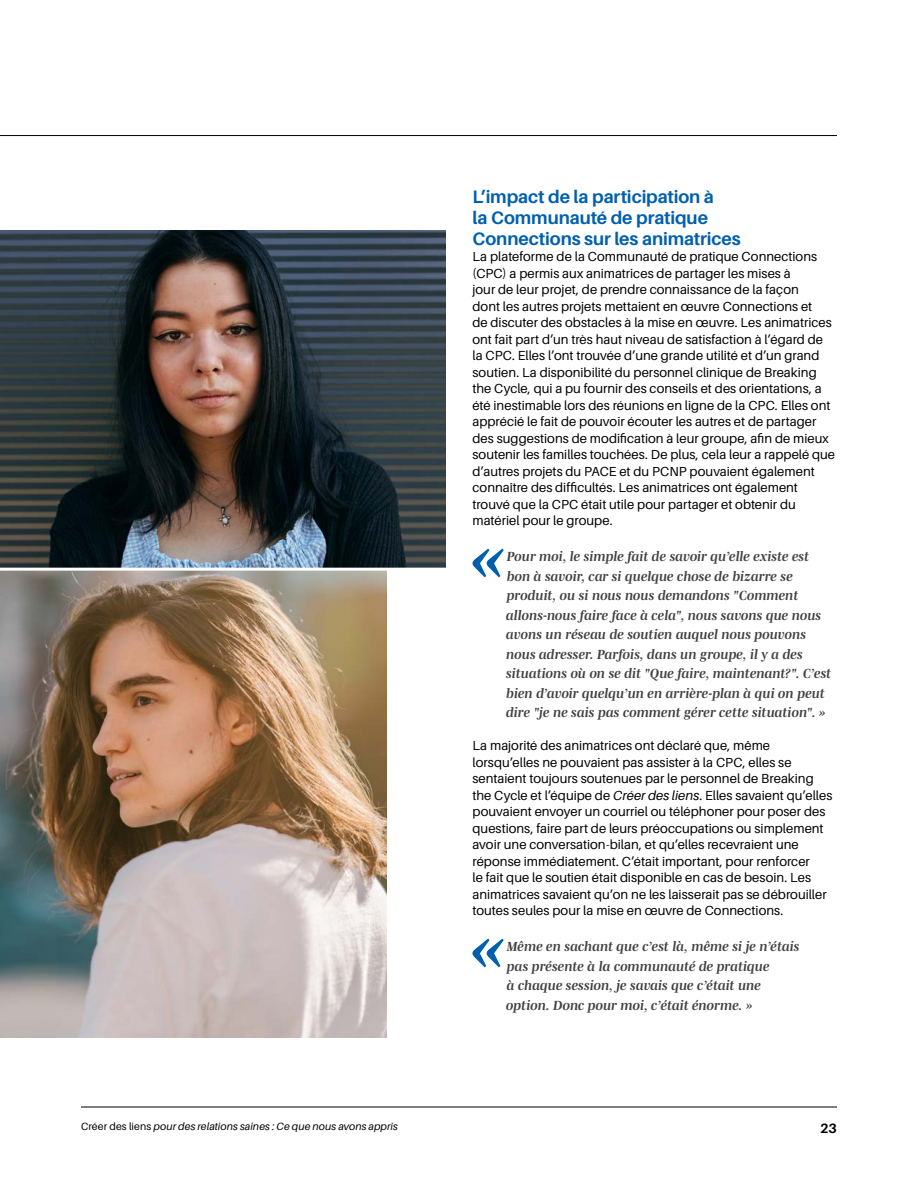
<style>
.page{position:relative;width:918px;height:1188px;background:#fff}
.page>*{position:absolute;margin:0;border:0;box-sizing:border-box;transform-origin:0 0}
.p2_quote_9_13{font:italic 700 71.25px "Mencken Std";color:#005fae}
.h6_Bold_12_14_blue{font:700 18px/21px "Aileron";letter-spacing:-.005em;color:#005fae}
.p2_quote_9_13-2{font:italic 700 13.5px/19.5px "Mencken Std";letter-spacing:-.005em;color:#414042}
.t1{font:700 13.5px "Aileron";color:#000}
.p1_Reg_8_75_11{font:13.2px/16.5px "Aileron";color:#000}
.t2{font:italic 10.5px "Aileron";letter-spacing:.01em;color:#000}
.s1{font-style:italic}
.s2{font-style:normal}
</style>
<div class="page">
<hr style="left:81px;top:1107px;width:756px;height:1px;background:#000">
<hr style="left:0;top:135px;width:837px;height:1px;background:#000">
<img style="left:0;top:230px;width:446px;height:338px">
<img style="left:0;top:571px;width:387px;height:467px">
<h6 class="h6_Bold_12_14_blue" style="left:472px;top:186px;width:270px">L’impact de la participation à<br>la Communauté de pratique<br>Connections sur les animatrices</h6>
<p class="p1_Reg_8_75_11" style="left:472px;top:249px;width:364px">La plateforme de la Communauté de pratique Connections (CPC) a permis aux animatrices de partager les mises à<br>jour de leur projet, de prendre connaissance de la façon<br>dont les autres projets mettaient en œuvre Connections et<br>de discuter des obstacles à la mise en œuvre. Les animatrices ont fait part d’un très haut niveau de satisfaction à l’égard de la CPC. Elles l’ont trouvée d’une grande utilité et d’un grand soutien. La disponibilité du personnel clinique de Breaking the Cycle, qui a pu fournir des conseils et des orientations, a été inestimable lors des réunions en ligne de la CPC. Elles ont apprécié le fait de pouvoir écouter les autres et de partager des suggestions de modification à leur groupe, afin de mieux soutenir les familles touchées. De plus, cela leur a rappelé que d’autres projets du PACE et du PCNP pouvaient également connaître des difficultés. Les animatrices ont également trouvé que la CPC était utile pour partager et obtenir du matériel pour le groupe.</p>
<p class="p2_quote_9_13" style="left:471px;top:517px;width:37px">«</p>
<p class="p2_quote_9_13-2" style="left:506px;top:547px;width:327px">Pour moi, le simple fait de savoir qu’elle existe est bon à savoir, car si quelque chose de bizarre se produit, ou si nous nous demandons "Comment allons-nous faire face à cela", nous savons que nous avons un réseau de soutien auquel nous pouvons nous adresser. Parfois, dans un groupe, il y a des situations où on se dit "Que faire, maintenant?". C’est bien d’avoir quelqu’un en arrière-plan à qui on peut dire "je ne sais pas comment gérer cette situation". »</p>
<p class="p1_Reg_8_75_11" style="left:472px;top:738px;width:361px">La majorité des animatrices ont déclaré que, même lorsqu’elles ne pouvaient pas assister à la CPC, elles se sentaient toujours soutenues par le personnel de Breaking the Cycle et l’équipe de <span class="s1">Créer des liens</span>. Elles savaient qu’elles pouvaient envoyer un courriel ou téléphoner pour poser des questions, faire part de leurs préoccupations ou simplement avoir une conversation-bilan, et qu’elles recevraient une réponse immédiatement. C’était important, pour renforcer<br>le fait que le soutien était disponible en cas de besoin. Les animatrices savaient qu’on ne les laisserait pas se débrouiller toutes seules pour la mise en œuvre de Connections.</p>
<p class="p2_quote_9_13" style="left:471px;top:907px;width:37px">«</p>
<p class="p2_quote_9_13-2" style="left:506px;top:937px;width:295px">Même en sachant que c’est là, même si je n’étais pas présente à la communauté de pratique<br>à chaque session, je savais que c’était une option. Donc pour moi, c’était énorme. »</p>
<p class="t2" style="left:81px;top:1121px;width:319px"><span class="s2">Créer des liens</span> pour des relations saines : Ce que nous avons appris</p>
<p class="t1" style="left:820px;top:1120px;width:18px">23</p>
</div>
